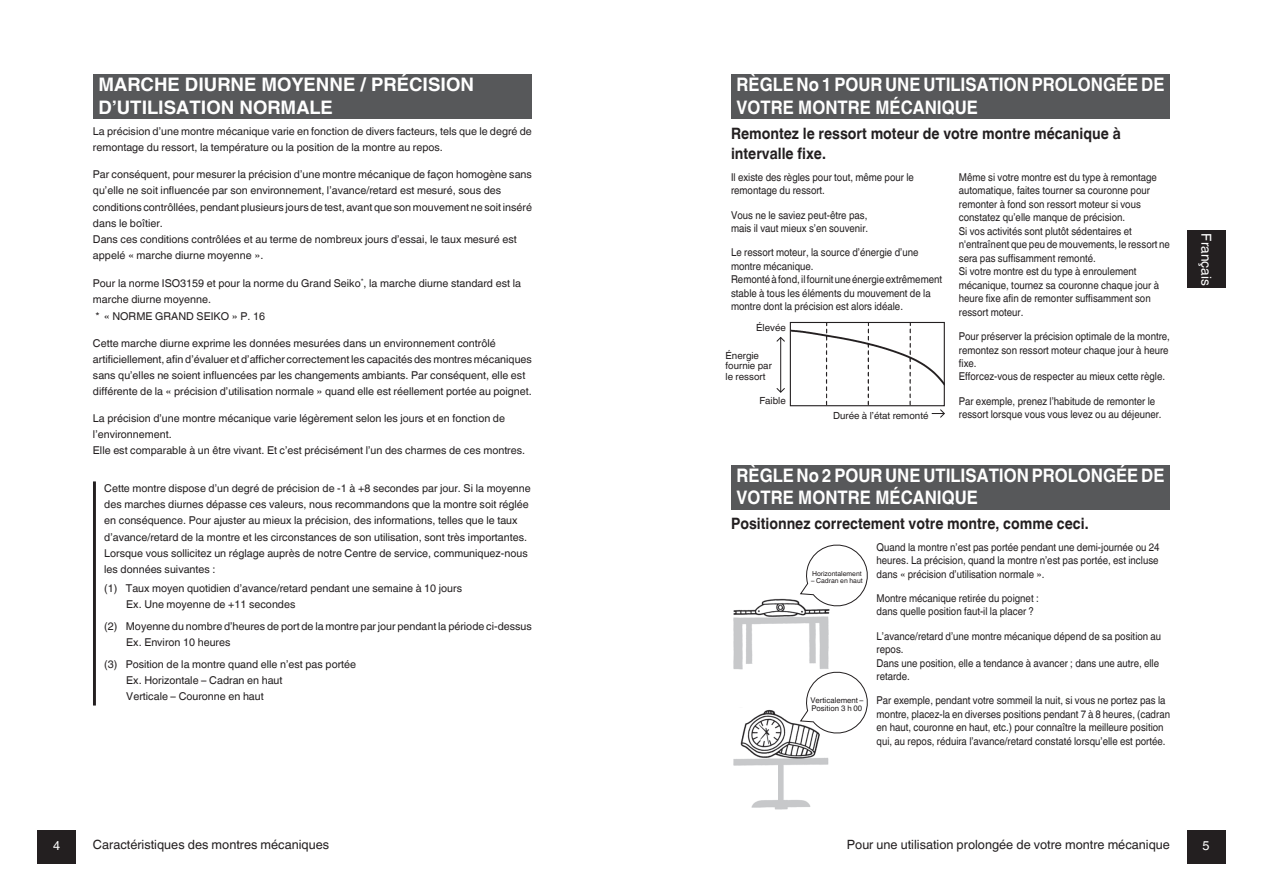
<style>
.page{position:relative;width:1263px;height:893px;background:#fff}
.page>*{position:absolute;margin:0;border:0;box-sizing:border-box;transform-origin:0 0}
.t1{font:700 18.6px/22.4px "Helvetica World";color:#fff;scale:.9 1}
.t2{font:700 18.6px/22.4px "Helvetica World";color:#fff}
.t3{font:700 15.75px/20.9px "Helvetica World";color:#231f20;scale:.9 1}
.t4{font:13.65px "Helvetica World";color:#fff}
.t5{font:12.75px "Helvetica World";color:#231f20}
.t6{font:12.75px "Helvetica World";color:#fff}
.t7{font:10.8px/16.2px "Helvetica World";color:#231f20}
.t8{font:10.8px/13.5px "Helvetica World";color:#231f20;scale:.9 1}
.t9{font:10.2px "Helvetica World";color:#231f20}
.t10{font:9.75px/10.8px "Helvetica World";color:#231f20}
.t11{font:7.8px/8.2px "Helvetica World";color:#231f20}
.t12{font:7.5px "Helvetica World";color:#231f20}
.t13{font:6.9px "Helvetica World";color:#231f20}
</style>
<div class="page">
<div style="left:93px;top:74px;width:439px;height:45px;background:#57585a"></div>
<svg style="left:93px;top:481px;width:3px;height:224px"></svg>
<div style="left:37px;top:830px;width:39px;height:33px;background:#231f20"></div>
<div style="left:731px;top:74px;width:439px;height:45px;background:#57585a"></div>
<img style="left:792px;top:324px;width:151px;height:80px">
<div style="left:790px;top:322px;width:155px;height:84px;border:1px solid #231f20"></div>
<hr style="left:780px;top:337px;width:1px;height:55px;background:#231f20">
<svg style="left:776px;top:337px;width:9px;height:5px"></svg>
<svg style="left:776px;top:387px;width:9px;height:6px"></svg>
<svg style="left:932px;top:409px;width:13px;height:9px"></svg>
<div style="left:731px;top:465px;width:439px;height:44px;background:#57585a"></div>
<img style="left:733px;top:598px;width:97px;height:72px">
<div style="left:755px;top:625px;width:51px;height:14px;background:#fff"></div>
<img style="left:733px;top:709px;width:96px;height:101px">
<div style="left:742px;top:767px;width:77px;height:17px;background:#fff"></div>
<div style="left:778px;top:765px;width:6px;height:34px;background:#d1d2d4"></div>
<hr style="left:779px;top:765px;width:4px;height:34px;background:#c7c8ca">
<svg style="left:800px;top:544px;width:68px;height:67px"></svg>
<svg style="left:800px;top:668px;width:68px;height:70px"></svg>
<div style="left:1187px;top:830px;width:38px;height:33px;background:#231f20"></div>
<div style="left:1187px;top:230px;width:38px;height:58px;background:#231f20"></div>
<h1 class="t2" style="left:99px;top:74px;width:377px">MARCHE DIURNE MOYENNE / PRÉCISION<br>D’UTILISATION NORMALE</h1>
<p class="t7" style="left:93px;top:123px;width:440px">La précision ’d une montre mécanique varie en fonction de divers facteurs, tels que le degré de remontage du ressort la, température ou la position de la montre au repos.</p>
<p class="t7" style="left:93px;top:166px;width:440px">Par conséquent, pour mesurer la précision ’d une montre mécanique de façon homogène sans qu’elle ne soit influencée par son environnement ’l, avance/retard est mesuré, sous des conditions contrôllées, pendant plusieurs jours de test, avant que son mouvement ne soit inséré dans le boîtier.<br>Dans ces conditions contrôlées et au terme de nombreux jours ’d essai le, taux mesuré est appelé « marche diurne moyenne .«</p>
<p class="t12" style="left:361px;top:277px;width:4px">*</p>
<p class="t7" style="left:93px;top:275px;width:430px">Pour la norme ISO3159 et pour la norme du Grand Seiko la, marche diurne standard est la marche diurne moyenne.<br>* « NORME GRAND SEIKO » P. 16</p>
<p class="t7" style="left:93px;top:335px;width:440px">Cette marche diurne exprime les données mesurées dans un environnement contrôlé artificiellement, afin ’d évaluer et ’d afficher correctement les capacités des montres mécaniques sans qu’elles ne soient influencées par les changements ambiants. Par conséquent, elle est différente de la « précision ’d utilisation normale » quand elle est réellement portée au poignet.</p>
<p class="t7" style="left:93px;top:410px;width:434px">La précision ’d une montre mécanique varie légèrement selon les jours et en fonction de<br>’l environnement.<br>Elle est comparable à un être vivant. Et ’c est précisément ’l un des charmes de ces montres.</p>
<p class="t7" style="left:104px;top:480px;width:428px">Cette montre dispose ’d un degré de précision de -1 à +8 secondes par jour. Si la moyenne des marches diurnes dépasse ces valeurs, nous recommandons que la montre soit réglée en conséquence. Pour ajuster au mieux la précision, des informations, telles que le taux<br>’d avance/retard de la montre et les circonstances de son utilisation, sont très importantes.<br>Lorsque vous sollicitez un réglage auprès de notre Centre de service, communiquez-nous les données suivantes :</p>
<p class="t7" style="left:126px;top:580px;width:338px">Taux moyen quotidien ’d avance/retard pendant une semaine à 10 jours</p>
<p class="t7" style="left:104px;top:580px;width:15px">)1(</p>
<p class="t7" style="left:104px;top:618px;width:15px">)2(</p>
<p class="t7" style="left:104px;top:656px;width:15px">)3(</p>
<p class="t7" style="left:126px;top:593px;width:408px;line-height:21.8px">Ex. Une moyenne de +11 secondes<br>Moyenne du nombre ’d heures de port de la montre par jour pendant la période ci-dessus</p>
<p class="t7" style="left:126px;top:631px;width:232px;line-height:21.8px">Ex. Environ 10 heures<br>Position de la montre quand elle ’n est pas portée</p>
<p class="t7" style="left:126px;top:672px;width:158px">Ex. Horizontale – Cadran en haut<br>Verticale – Couronne en haut</p>
<p class="t6" style="left:53px;top:838px;width:9px">4</p>
<p class="t9" style="left:190px;top:839px;width:161px">À- propos des montres mécaniques</p>
<p class="t5" style="left:93px;top:837px;width:238px">Caractéristiques des montres mécaniques</p>
<p class="t5" style="left:93px;top:837px;width:99px">INTRODUCTION</p>
<h1 class="t1" style="left:736px;top:74px;width:477px">RÈGLE No 1 POUR UNE UTILISATION PROLONGÉE DE<br>VOTRE MONTRE MÉCANIQUE</h1>
<h2 class="t3" style="left:731px;top:123px;width:434px">Remontez le ressort moteur de votre montre mécanique à intervalle fixe.</h2>
<p class="t8" style="left:731px;top:171px;width:205px">Il existe des règles pour tout, même pour le remontage du ressort.</p>
<p class="t8" style="left:731px;top:208px;width:154px">Vous ne le saviez peut-être pas, mais il vaut mieux ’s en souvenir.</p>
<p class="t8" style="left:731px;top:246px;width:236px">Le ressort moteur la, source ’d énergie ’d une montre mécanique.<br>Remontéàfond il, fournituneénergieextrêmement stable à tous les éléments du mouvement de la montre dont la précision est alors idéale.</p>
<p class="t10" style="left:726px;top:350px;width:48px">Énergie fournie par le ressort</p>
<p class="t8" style="left:959px;top:171px;width:236px">Même si votre montre est du type à remontage automatique, faites tourner sa couronne pour remonter à fond son ressort moteur si vous constatez qu’elle manque de précision.<br>Si vos activités sont plutôt sédentaires et<br>'n entraînent que peu de mouvements le, ressort ne sera pas suffisamment remonté.<br>Si votre montre est du type à enroulement mécanique, tournez sa couronne chaque jour à heure fixe afin de remonter suffisamment son ressort moteur.</p>
<p class="t8" style="left:959px;top:330px;width:236px">Pour préserver la précision optimale de la montre, remontez son ressort moteur chaque jour à heure fixe.<br>Efforcez-vous de respecter au mieux cette règle.</p>
<p class="t8" style="left:959px;top:394px;width:227px">Par exemple, prenez ’l habitude de remonter le ressort lorsque vous vous levez ou au déjeuner.</p>
<p class="t10" style="left:756px;top:322px;width:31px">Élevée</p>
<p class="t10" style="left:759px;top:395px;width:28px">Faible</p>
<p class="t10" style="left:833px;top:410px;width:97px">Durée ’là état remonté</p>
<h1 class="t1" style="left:737px;top:464px;width:477px">RÈGLE No 2 POUR UNE UTILISATION PROLONGÉE DE<br>VOTRE MONTRE MÉCANIQUE</h1>
<h2 class="t3" style="left:731px;top:513px;width:399px">Positionnez correctement votre montre, comme ceci.</h2>
<p class="t8" style="left:876px;top:540px;width:316px;text-align:justify">Quand la montre ’n est pas portée pendant une demi-journée ou 24 heures. La précision, quand la montre ’n est pas portée, est incluse dans « précision ’d utilisation normale .«</p>
<p class="t8" style="left:876px;top:591px;width:182px">Montre mécanique retirée du poignet : dans quelle position faut lail- placer ?</p>
<p class="t8" style="left:876px;top:629px;width:318px">’L avance/retard ’d une montre mécanique dépend de sa position au repos.<br>Dans une position, elle a tendance à avancer ; dans une autre, elle retarde.</p>
<p class="t8" style="left:876px;top:694px;width:328px">Par exemple, pendant votre sommeil la nuit, si vous ne portez pas la montre, placez l a- en diverses positions pendant 8à7 heures (, cadran en haut, couronne en haut, etc ) . pour connaître la meilleure position qui, au repos, réduira ’l avance/retard constaté lorsqu’elle est portée.</p>
<p class="t13" style="left:812px;top:569px;width:51px">Horizontalement</p>
<p class="t13" style="left:811px;top:576px;width:53px">– Cadran en haut</p>
<p class="t11" style="left:810px;top:696px;width:54px">Verticalement –<br>Position h3 00</p>
<p class="t4" style="left:1214px;top:233px;width:54px;rotate:90deg">Français</p>
<p class="t9" style="left:1010px;top:839px;width:161px">À- propos des montres mécaniques</p>
<p class="t5" style="left:913px;top:837px;width:99px">INTRODUCTION</p>
<p class="t5" style="left:847px;top:837px;width:324px">Pour une utilisation prolongée de votre montre mécanique</p>
<p class="t6" style="left:1202px;top:838px;width:9px">5</p>
</div>
